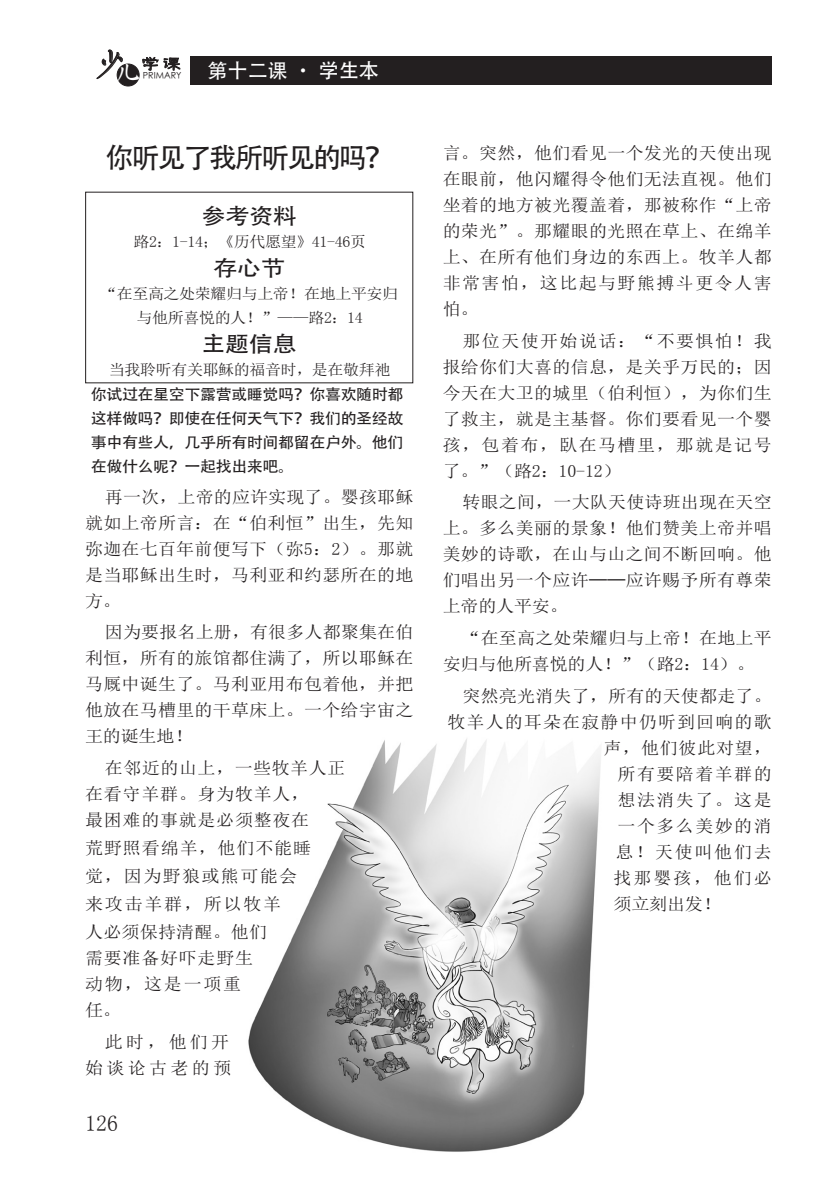
<style>
.page{position:relative;width:840px;height:1191px;background:#fff}
.page>*{position:absolute;margin:0;border:0;box-sizing:border-box;transform-origin:0 0}
.大标题{font:28px "Adobe Heiti Std";letter-spacing:-.075em;color:#231f20}
.t1{font:22px "Sim Sun";color:#231f20}
._0學生本居中小標{font:21.6px "Adobe Heiti Std";letter-spacing:-.01em;color:#231f20;scale:1.11 1}
._0左頁眉{font:20px "Adobe Heiti Std";color:#fff}
.t2{font:18px "FZGLJW GB1 0";color:#231f20}
._0學生本內文{font:17.2px/26px "Sim Sun";letter-spacing:.015em;color:#231f20;text-align:justify;scale:1.05 1}
._0學生本內文-2{font:17.2px/26px "Sim Sun";letter-spacing:.04em;color:#231f20;scale:1.05 1}
._0學生本內文-3{font:17.2px/28px "Sim Sun";letter-spacing:.05em;color:#231f20;scale:1.05 1}
._0學生本內文-4{font:17.2px "Sim Sun";letter-spacing:.06em;color:#231f20;scale:1.05 1}
._0學生本內文-5{font:17.2px "Sim Sun";letter-spacing:.08em;color:#231f20;scale:1.05 1}
._0學生本內文-6{font:17.2px/26px "Sim Sun";letter-spacing:.185em;color:#231f20;text-align:right;scale:1.05 1}
._0學生本居中內文{font:15.2px/24px "Sim Sun";letter-spacing:-.025em;color:#231f20;text-align:center;scale:1.05 1}
._0學生本居中內文-2{font:15.2px/24px "Adobe Heiti Std";letter-spacing:-.025em;color:#231f20;text-align:justify;scale:1.05 1}
.t3{font:9px "ST Xihei";color:#231f20}
.s1{font-family:"FZSXSLKJW GB1 0";font-size:30.6px}
.s2{font-family:"FZSXSLKJW GB1 0";font-size:25.2px;color:#fff}
.s3{font-family:"Adobe Kaiti Std"}
</style>
<div class="page">
<svg style="left:96px;top:49px;width:85px;height:38px"></svg>
<div style="left:117px;top:64px;width:22px;height:22px;background:#231f20;border-radius:50%"></div>
<div style="left:117px;top:64px;width:22px;height:22px;border:1px solid #231f20;border-radius:50%"></div>
<img style="left:248px;top:739px;width:353px;height:413px">
<div style="left:190px;top:57px;width:581px;height:28px;background:#231f20"></div>
<p class="t2" style="left:95px;top:55px;width:87px"><span class="s1">少</span><span class="s2">儿</span>学 课</p>
<p class="t3" style="left:143px;top:72px;width:40px">PRIMARY</p>
<p class="_0左頁眉" style="left:207px;top:59px;width:173px">第十二课 <span class="s3">•</span> 学生本</p>
<p class="大标题" style="left:105px;top:141px;width:288px">你听见了我所听见的吗？</p>
<p class="_0學生本居中小標" style="left:201px;top:203px;width:87px">参考资料</p>
<p class="_0學生本居中內文" style="left:133px;top:230px;width:223px">路2：1-14；《历代愿望》41-46页</p>
<p class="_0學生本居中小標" style="left:213px;top:255px;width:66px">存心节</p>
<p class="_0學生本居中內文" style="left:101px;top:282px;width:284px">“在至高之处荣耀归与上帝！在地上平安归与他所喜悦的人！”——路2：14</p>
<p class="_0學生本居中小標" style="left:201px;top:331px;width:87px">主题信息</p>
<p class="_0學生本居中內文" style="left:109px;top:358px;width:269px">当我聆听有关耶稣的福音时，是在敬拜祂</p>
<p class="_0學生本居中內文-2" style="left:91px;top:382px;width:299px">你试过在星空下露营或睡觉吗？你喜欢随时都这样做吗？即使在任何天气下？我们的圣经故事中有些人，几乎所有时间都留在户外。他们在做什么呢？一起找出来吧。</p>
<p class="_0學生本內文" style="left:85px;top:483px;width:314px;text-indent:20px">再一次，上帝的应许实现了。婴孩耶稣就如上帝所言：在“伯利恒”出生，先知弥迦在七百年前便写下（弥5：2）。那就是当耶稣出生时，马利亚和约瑟所在的地方。</p>
<p class="_0學生本內文" style="left:85px;top:619px;width:314px;text-indent:20px">因为要报名上册，有很多人都聚集在伯利恒，所有的旅馆都住满了，所以耶稣在马厩中诞生了。马利亚用布包着他，并把他放在马槽里的干草床上。一个给宇宙之王的诞生地！</p>
<p class="_0學生本內文-2" style="left:85px;top:755px;width:249px;text-indent:20px">在邻近的山上，一些牧羊人正在看守羊群。身为牧羊人，<br>最困难的事就是必须整夜在</p>
<p class="_0學生本內文-3" style="left:85px;top:834px;width:217px">荒野照看绵羊，他们不能睡觉，因为野狼或熊可能会来攻击羊群，所以牧羊<br>人必须保持清醒。他们</p>
<p class="_0學生本內文-2" style="left:85px;top:945px;width:161px">需要准备好吓走野生动物，这是一项重任。</p>
<p class="_0學生本內文-6" style="left:85px;top:1028px;width:140px">此时，他们开始谈论古老的预</p>
<p class="t1" style="left:85px;top:1112px;width:34px">126</p>
<p class="_0學生本內文" style="left:442px;top:140px;width:315px">言。突然，他们看见一个发光的天使出现在眼前，他闪耀得令他们无法直视。他们坐着的地方被光覆盖着，那被称作“上帝的荣光”。那耀眼的光照在草上、在绵羊上、在所有他们身边的东西上。牧羊人都非常害怕，这比起与野熊搏斗更令人害怕。</p>
<p class="_0學生本內文" style="left:442px;top:327px;width:315px;text-indent:20px">那位天使开始说话：“不要惧怕！我报给你们大喜的信息，是关乎万民的；因今天在大卫的城里（伯利恒），为你们生了救主，就是主基督。你们要看见一个婴孩，包着布，臥在马槽里，那就是记号了。”（路2：10-12）</p>
<p class="_0學生本內文" style="left:442px;top:489px;width:315px;text-indent:20px">转眼之间，一大队天使诗班出现在天空上。多么美丽的景象！他们赞美上帝并唱美妙的诗歌，在山与山之间不断回响。他们唱出另一个应许──应许赐予所有尊荣上帝的人平安。</p>
<p class="_0學生本內文" style="left:442px;top:625px;width:315px;text-indent:20px">“在至高之处荣耀归与上帝！在地上平安归与他所喜悦的人！”（路2：14）。</p>
<p class="_0學生本內文" style="left:462px;top:682px;width:296px">突然亮光消失了，所有的天使都走了。</p>
<p class="_0學生本內文-4" style="left:447px;top:713px;width:310px">牧羊人的耳朵在寂静中仍听到回响的歌</p>
<p class="_0學生本內文" style="left:603px;top:734px;width:162px">声，他们彼此对望，</p>
<p class="_0學生本內文-5" style="left:617px;top:765px;width:148px">所有要陪着羊群的</p>
<p class="_0學生本內文" style="left:617px;top:786px;width:148px">想法消失了。这是</p>
<p class="_0學生本內文-5" style="left:617px;top:817px;width:148px">一个多么美妙的消</p>
<p class="_0學生本內文" style="left:615px;top:838px;width:150px">息！天使叫他们去</p>
<p class="_0學生本內文" style="left:613px;top:864px;width:152px">找那婴孩，他们必</p>
<p class="_0學生本內文" style="left:613px;top:890px;width:104px">须立刻出发！</p>
</div>
